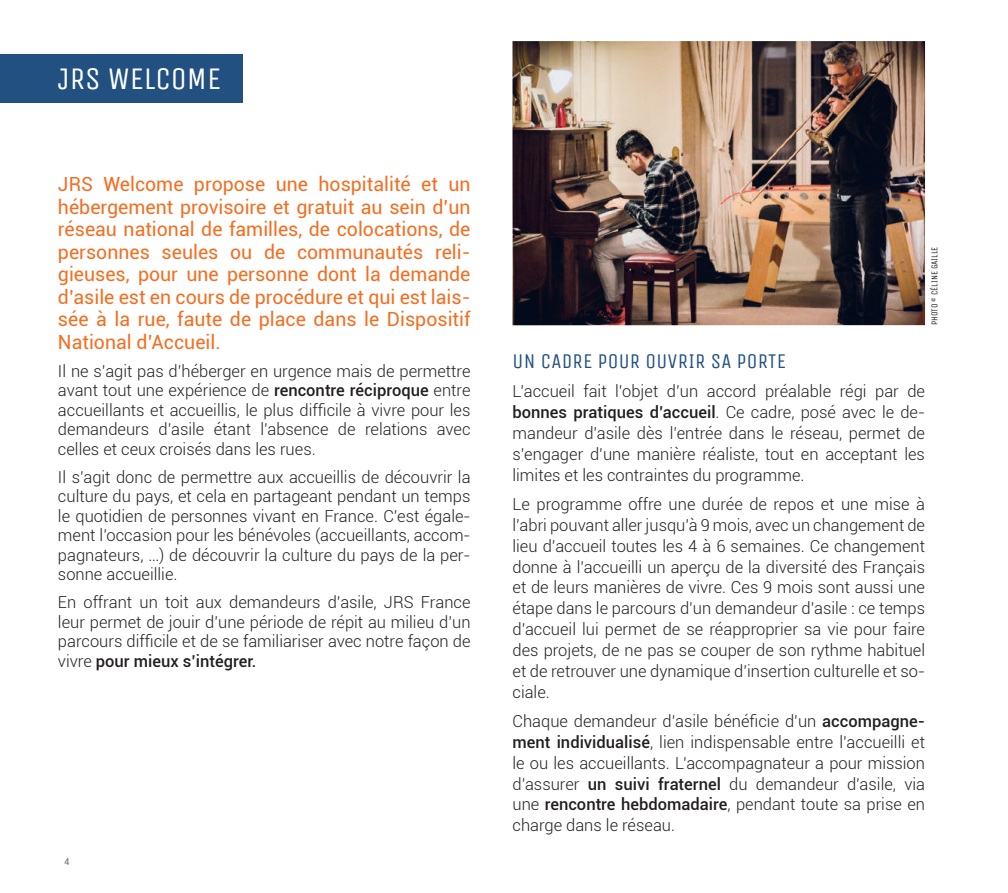
<style>
.page{position:relative;width:1008px;height:893px;background:#fff}
.page>*{position:absolute;margin:0;border:0;box-sizing:border-box;transform-origin:0 0}
.t1{font:31.5px "Unica One";color:#fff}
.t2{font:21px "Unica One";letter-spacing:.015em;color:#225081}
.t3{font:19.5px/22.5px "Roboto";color:#f36e21;text-align:justify}
.t4{font:300 16.5px/20.9px "Roboto";color:#231f20;text-align:justify}
.t5{font:10.5px "Unica One";color:#57585a}
.t6{font:9px "Unica One";color:#231f20}
.s1{font-weight:500}
</style>
<div class="page">
<div style="left:0;top:54px;width:242px;height:49px;background:#225081"></div>
<img style="left:512px;top:41px;width:413px;height:284px">
<h1 class="t1" style="left:58px;top:60px;width:165px">JRS WELCOME</h1>
<p class="t3" style="left:58px;top:172px;width:414px">JRS Welcome propose une hospitalité et un hébergement provisoire et gratuit au sein d’un réseau national de familles, de colocations, de personnes seules ou de communautés reli&shy;gieuses, pour une personne dont la demande d’asile est en cours de procédure et qui est lais&shy;sée à la rue, faute de place dans le Dispositif National d’Accueil.</p>
<p class="t4" style="left:58px;top:360px;width:414px;line-height:19.5px">Il ne s’agit pas d’héberger en urgence mais de permettre avant tout une expérience de <span class="s1">rencontre réciproque</span> entre accueillants et accueillis, le plus difficile à vivre pour les demandeurs d’asile étant l’absence de relations avec celles et ceux croisés dans les rues.</p>
<p class="t4" style="left:58px;top:466px;width:414px;line-height:19.5px">Il s’agit donc de permettre aux accueillis de découvrir la culture du pays, et cela en partageant pendant un temps le quotidien de personnes vivant en France. C’est égale&shy;ment l’occasion pour les bénévoles (accueillants, accom&shy;pagnateurs, …) de découvrir la culture du pays de la per&shy;sonne accueillie.</p>
<p class="t4" style="left:58px;top:592px;width:414px;line-height:19.5px">En offrant un toit aux demandeurs d’asile, JRS France leur permet de jouir d’une période de répit au milieu d’un parcours difficile et de se familiariser avec notre façon de vivre <span class="s1">pour mieux s’intégrer.</span></p>
<p class="t5" style="left:64px;top:855px;width:7px">4</p>
<p class="t6" style="left:929px;top:325px;width:80px;rotate:-90deg">PHOTO © CÉLINE GAILLE</p>
<p class="t2" style="left:512px;top:349px;width:275px">UN CADRE POUR OUVRIR SA PORTE</p>
<p class="t4" style="left:512px;top:380px;width:414px">L’accueil fait l’objet d’un accord préalable régi par de <span class="s1">bonnes pratiques d’accueil</span>. Ce cadre, posé avec le de&shy;mandeur d’asile dès l’entrée dans le réseau, permet de s’engager d’une manière réaliste, tout en acceptant les limites et les contraintes du programme.</p>
<p class="t4" style="left:512px;top:493px;width:414px">Le programme offre une durée de repos et une mise à l’abri pouvant aller jusqu’à 9 mois, avec un changement de lieu d’accueil toutes les 4 à 6 semaines. Ce changement donne à l’accueilli un aperçu de la diversité des Français et de leurs manières de vivre. Ces 9 mois sont aussi une étape dans le parcours d’un demandeur d’asile : ce temps d’accueil lui permet de se réapproprier sa vie pour faire des projets, de ne pas se couper de son rythme habituel et de retrouver une dynamique d’insertion culturelle et so&shy;ciale.</p>
<p class="t4" style="left:512px;top:710px;width:414px">Chaque demandeur d’asile bénéficie d’un <span class="s1">accompagne&shy;ment individualisé</span>, lien indispensable entre l’accueilli et le ou les accueillants. L’accompagnateur a pour mission d’assurer <span class="s1">un suivi fraternel</span> du demandeur d’asile, via une <span class="s1">rencontre hebdomadaire</span>, pendant toute sa prise en charge dans le réseau.</p>
</div>
